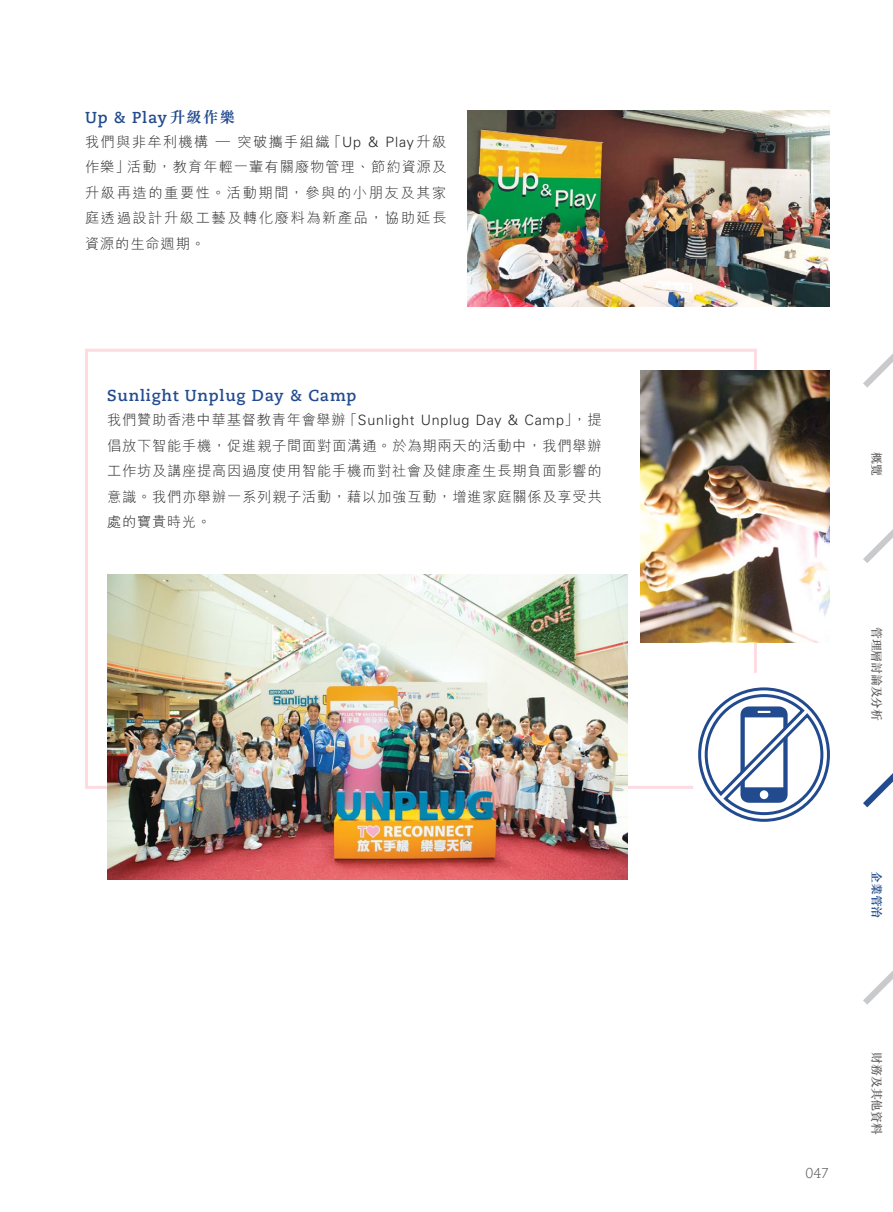
<style>
.page{position:relative;width:893px;height:1212px;background:#fff}
.page>*{position:absolute;margin:0;border:0;box-sizing:border-box;transform-origin:0 0}
.t1{font:700 15.75px "PMN Caecilia W01 75";letter-spacing:.05em;color:#224b8f}
.t2{font:300 14.25px/25.5px "M Hei HK";letter-spacing:.055em;color:#292829;text-align:justify}
.t3{font:300 14.25px "Univers LT Std";letter-spacing:.05em;color:#292829}
.t4{font:300 14.25px "PMN Caecilia W01 45";color:#58595b}
.t5{font:500 12px "M Sung HK";letter-spacing:-.02em;color:#58595b}
.t6{font:700 12px "M Sung HK";color:#224b8f}
.s1{font-family:"M Sung HK"}
.s2{font-family:"Univers LT Std"}
.s3{font-family:"M Hei HK"}
</style>
<div class="page">
<svg style="left:863px;top:353px;width:30px;height:35px"></svg>
<svg style="left:863px;top:529px;width:30px;height:34px"></svg>
<svg style="left:863px;top:773px;width:30px;height:34px"></svg>
<svg style="left:863px;top:971px;width:30px;height:34px"></svg>
<svg style="left:85px;top:348px;width:672px;height:442px"></svg>
<img style="left:641px;top:370px;width:188px;height:273px">
<svg style="left:697px;top:686px;width:133px;height:136px"></svg>
<img style="left:107px;top:574px;width:520px;height:305px">
<img style="left:468px;top:111px;width:361px;height:195px">
<p class="t1" style="left:85px;top:108px;width:152px">Up &amp; Play <span class="s1">升級作樂</span></p>
<p class="t2" style="left:85px;top:129px;width:363px">我們與非牟利機構 — 突破攜手組織「<span class="s2">Up &amp; Play</span>升級作樂」活動，教育年輕一輩有關廢物管理、節約資源及升級再造的重要性。活動期間，參與的小朋友及其家庭透過設計升級工藝及轉化廢料為新產品，協助延長資源的生命週期。</p>
<p class="t1" style="left:107px;top:386px;width:251px">Sunlight Unplug Day &amp; Camp</p>
<p class="t3" style="left:107px;top:412px;width:496px"><span class="s3">我們贊助香港中華基督教青年會舉辦「</span>Sunlight Unplug Day &amp; Camp<span class="s3">」，提</span></p>
<p class="t2" style="left:107px;top:433px;width:496px">倡放下智能手機，促進親子間面對面溝通。於為期兩天的活動中，我們舉辦工作坊及講座提高因過度使用智能手機而對社會及健康產生長期負面影響的意識。我們亦舉辦一系列親子活動，藉以加強互動，增進家庭關係及享受共處的寶貴時光。</p>
<p class="t5" style="left:885px;top:452px;width:25px;rotate:90deg">概覽</p>
<p class="t5" style="left:885px;top:627px;width:96px;rotate:90deg">管理層討論及分析</p>
<p class="t6" style="left:882px;top:871px;width:49px;rotate:90deg">企業管治</p>
<p class="t4" style="left:805px;top:1165px;width:25px">047</p>
<p class="t5" style="left:885px;top:1052px;width:84px;rotate:90deg">財務及其他資料</p>
</div>
